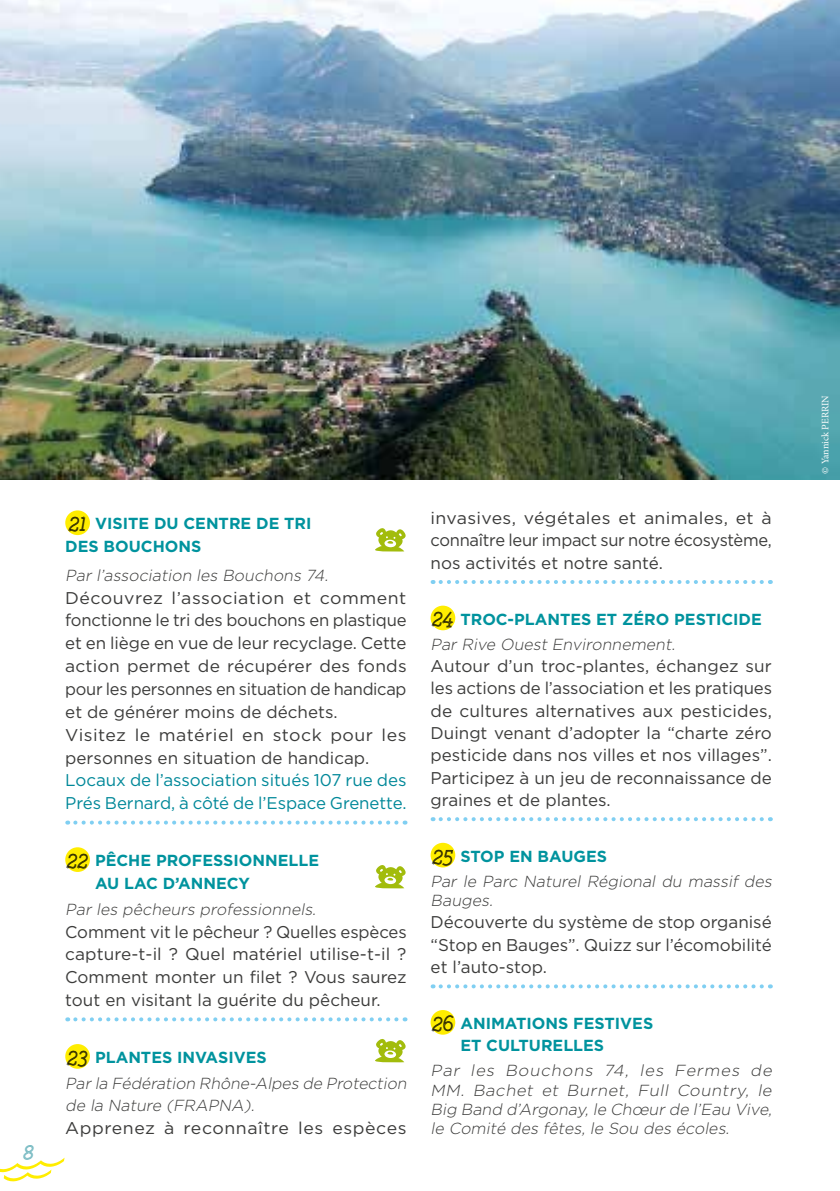
<style>
.page{position:relative;width:840px;height:1191px;background:#fff}
.page>*{position:absolute;margin:0;border:0;box-sizing:border-box;transform-origin:0 0}
.t1{font:17px/22.4px "Gotham";color:#3c3c3b;text-align:justify}
.t2{font:17px/22.8px "Gotham";color:#3c3c3b;scale:1.04 1}
.t3{font:17px/22.8px "Gotham";letter-spacing:-.005em;color:#089}
.t4{font:17px "Gotham";letter-spacing:.03em;color:#3c3c3b;scale:1.04 1}
.t5{font:italic 300 16px/25.6px "Gotham";color:#3c3c3b}
.t6{font:700 16px/22.8px "Gotham";color:#00939e}
.t7{font:italic 300 16px/19.4px "Gotham";color:#3c3c3b;text-align:justify;scale:1.04 1}
.t8{font:10px "Minion Pro";letter-spacing:-.005em;color:#fff}
.s1{font-family:"Gist";font-weight:400;font-size:18px;color:#000}
.s2{font-family:"Gist";font-weight:400;font-style:normal;font-size:18px;color:#000}
.s3{font-weight:700;font-style:normal;color:#00939e}
.s4{font-weight:300;font-style:italic;color:#3c3c3b}
</style>
<div class="page">
<svg style="left:75px;top:820px;width:330px;height:4px"></svg>
<svg style="left:75px;top:1017px;width:330px;height:4px"></svg>
<div style="left:65px;top:510px;width:25px;height:25px;background:#ffed00;border-radius:50%"></div>
<svg style="left:375px;top:528px;width:31px;height:24px"></svg>
<div style="left:65px;top:847px;width:25px;height:25px;background:#ffed00;border-radius:50%"></div>
<svg style="left:375px;top:865px;width:31px;height:24px"></svg>
<div style="left:65px;top:1044px;width:25px;height:24px;background:#ffed00;border-radius:50%"></div>
<svg style="left:375px;top:1039px;width:31px;height:24px"></svg>
<svg style="left:440px;top:580px;width:330px;height:4px"></svg>
<svg style="left:440px;top:817px;width:330px;height:4px"></svg>
<svg style="left:440px;top:984px;width:330px;height:4px"></svg>
<div style="left:430px;top:605px;width:25px;height:25px;background:#ffed00;border-radius:50%"></div>
<div style="left:430px;top:842px;width:25px;height:25px;background:#ffed00;border-radius:50%"></div>
<div style="left:430px;top:1010px;width:25px;height:24px;background:#ffed00;border-radius:50%"></div>
<img style="left:0;top:0;width:839px;height:479px">
<svg style="left:0;top:1158px;width:64px;height:23px"></svg>
<p class="t6" style="left:65px;top:512px;width:248px"><span class="s1">21</span> VISITE DU CENTRE DE TRI<br>DES BOUCHONS</p>
<p class="t5" style="left:65px;top:562px;width:268px">Par l’association les Bouchons 74.</p>
<p class="t2" style="left:65px;top:586px;width:329px">Découvrez l’association et comment fonctionne le tri des bouchons en plastique et en liège en vue de leur recyclage. Cette action permet de récupérer des fonds pour les personnes en situation de handicap et de générer moins de déchets.<br>Visitez le matériel en stock pour les personnes en situation de handicap.</p>
<p class="t3" style="left:65px;top:768px;width:342px">Locaux de l’association situés 107 rue des<br>Prés Bernard, à côté de l’Espace Grenette.</p>
<p class="t6" style="left:95px;top:849px;width:225px;text-indent:-28px"><span class="s1">22</span> PÊCHE PROFESSIONNELLE<br>AU LAC D’ANNECY</p>
<p class="t5" style="left:65px;top:895px;width:255px">Par les pêcheurs professionnels.</p>
<p class="t1" style="left:65px;top:919px;width:343px">Comment vit le pêcheur ? Quelles espèces capture-t-il ? Quel matériel utilise-t-il ?<br>Comment monter un filet ? Vous saurez tout en visitant la guérite du pêcheur.</p>
<p class="t5" style="left:65px;top:1044px;width:346px"><span class="s2">23</span> <span class="s3">PLANTES INVASIVES<br></span>Parla Fédération Rhône-Alpes de Protection</p>
<p class="t5" style="left:65px;top:1092px;width:194px">de la Nature (FRAPNA).</p>
<p class="t4" style="left:65px;top:1117px;width:329px">Apprenez à reconnaître les espèces</p>
<p class="t2" style="left:430px;top:506px;width:329px;text-align:justify">invasives, végétales et animales, et à connaître leur impact sur notre écosystème, nos activités et notre santé.</p>
<p class="t6" style="left:430px;top:606px;width:332px;line-height:25px"><span class="s1">24</span> TROC-PLANTES ET ZÉRO PESTICIDE<br><span class="s4">Par Rive Ouest Environnement.</span></p>
<p class="t1" style="left:430px;top:654px;width:343px">Autour d’un troc-plantes, échangez sur les actions de l’association et les pratiques de cultures alternatives aux pesticides, Duingt venant d’adopter la “charte zéro pesticide dans nos villes et nos villages”.<br>Participez à un jeu de reconnaissance de graines et de plantes.</p>
<p class="t5" style="left:430px;top:843px;width:346px;line-height:25px"><span class="s2">25</span> <span class="s3">STOP EN BAUGES<br></span>Par le Parc Naturel Régional du massif des</p>
<p class="t5" style="left:430px;top:887px;width:67px">Bauges.</p>
<p class="t1" style="left:430px;top:911px;width:342px">Découverte du système de stop organisé “Stop en Bauges”. Quizz sur l’écomobilité et l’auto-stop.</p>
<p class="t6" style="left:460px;top:1012px;width:194px;text-indent:-28px"><span class="s1">26</span> ANIMATIONS FESTIVES<br>ET CULTURELLES</p>
<p class="t7" style="left:430px;top:1060px;width:333px">Par les Bouchons 74, les Fermes de MM. Bachet et Burnet, Full Country, le Big Band d’Argonay,le Chœur de l’Eau Vive, le Comité des fêtes, le Sou des écoles.</p>
<p class="t8" style="left:818px;top:473px;width:80px;rotate:-90deg">© Yannick PERRIN</p>
</div>
